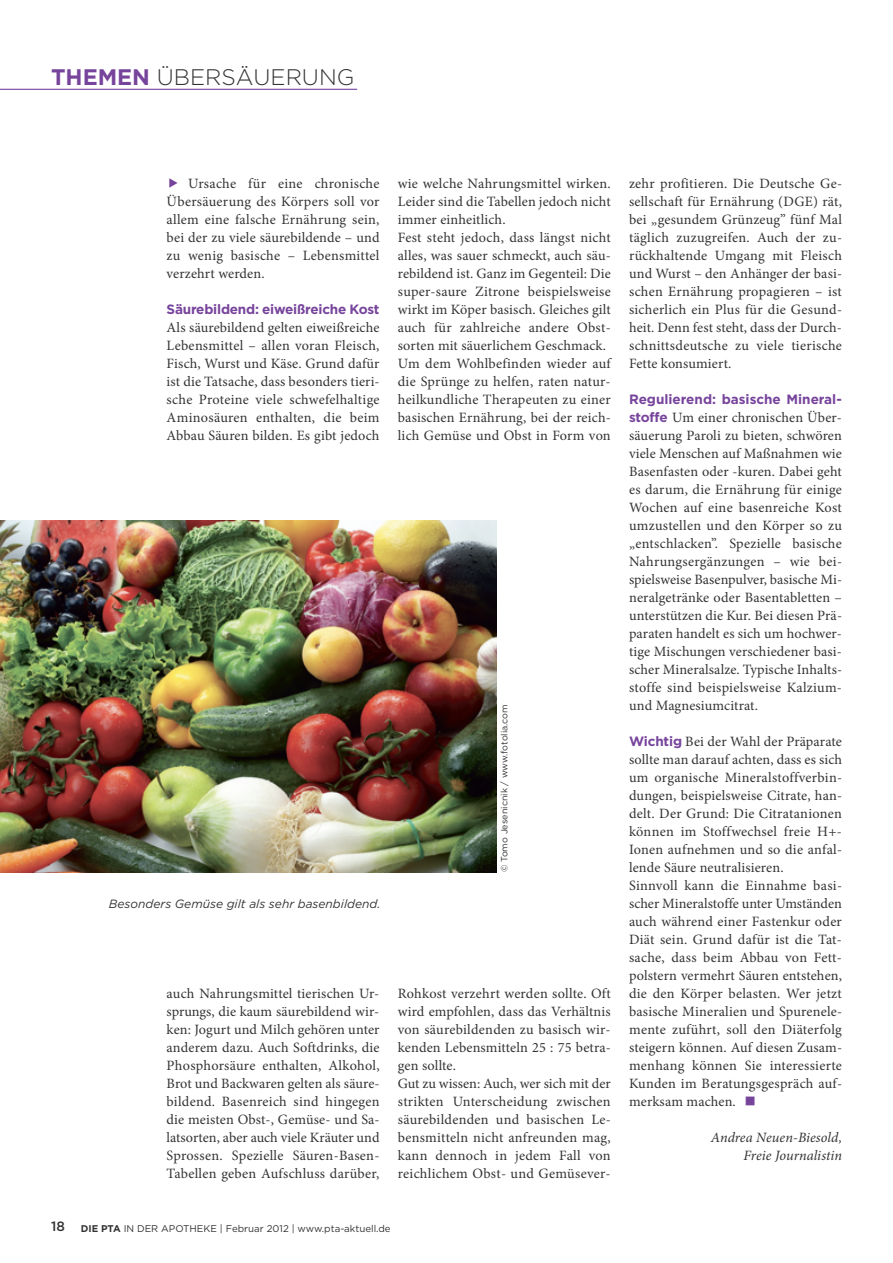
<style>
.page{position:relative;width:893px;height:1263px;background:#fff}
.page>*{position:absolute;margin:0;border:0;box-sizing:border-box;transform-origin:0 0}
.t1{font:300 22.5px "Gotham";color:#343334}
.t2{font:14.25px/18px "Minion Pro";letter-spacing:.015em;color:#343334;text-align:justify}
.t3{font:italic 14.25px/18px "Minion Pro";color:#343334;text-align:right}
.t4{font:700 13.5px "Gotham";letter-spacing:-.015em;color:#77449c}
.t5{font:italic 12px "Gotham";color:#343334}
.t6{font:9.75px "Gotham";color:#343334}
.t7{font:9px "Gotham";color:#343334}
.s1{font-weight:700;color:#77449c}
.s2{color:#77449c}
.s3{font-weight:500;font-size:13.5px}
.s4{font-weight:700}
.s5{font-family:"Gotham";font-weight:700;font-size:13.5px;color:#77449c}
</style>
<div class="page">
<hr style="left:0;top:89px;width:357px;height:1px;background:#77449c">
<img style="left:0;top:521px;width:496px;height:351px">
<h1 class="t1" style="left:51px;top:68px;width:305px"><span class="s1">THEMEN</span> ÜBERSÄUERUNG</h1>
<p class="t2" style="left:167px;top:176px;width:214px"><span class="s2">◆</span> Ursache für eine chronische Übersäuerung des Körpers soll vor allem eine falsche Ernährung sein, bei der zu viele säurebildende – und zu wenig basische – Lebensmittel verzehrt werden.</p>
<p class="t4" style="left:167px;top:304px;width:214px">Säurebildend: eiweißreiche Kost</p>
<p class="t2" style="left:167px;top:320px;width:215px">Als säurebildend gelten eiweißreiche Lebensmittel – allen voran Fleisch, Fisch, Wurst und Käse. Grund dafür ist die Tatsache, dass besonders tieri&shy;sche Proteine viele schwefelhaltige Aminosäuren enthalten, die beim Abbau Säuren bilden. Es gibt jedoch</p>
<p class="t2" style="left:398px;top:176px;width:215px;text-align:left">wie welche Nahrungsmittel wirken.<br>Leider sind die Tabellen jedoch nicht immer einheitlich.<br>Fest steht jedoch, dass längst nicht alles, was sauer schmeckt, auch säu&shy;rebildend ist. Ganz im Gegenteil: Die super-saure Zitrone beispielsweise wirkt im Köper basisch. Gleiches gilt auch für zahlreiche andere Obst&shy;sorten mit säuerlichem Geschmack.<br>Um dem Wohlbefinden wieder auf die Sprünge zu helfen, raten natur&shy;heilkundliche Therapeuten zu einer basischen Ernährung, bei der reich&shy;lich Gemüse und Obst in Form von</p>
<p class="t5" style="left:109px;top:899px;width:273px">Besonders Gemüse gilt als sehr basenbildend.</p>
<p class="t7" style="left:501px;top:872px;width:169px;rotate:-90deg">© Tomo Jesenicnik / www.fotolia.com</p>
<p class="t2" style="left:167px;top:986px;width:215px">auch Nahrungsmittel tierischen Ur&shy;sprungs, die kaum säurebildend wir&shy;ken: Jogurt und Milch gehören unter anderem dazu. Auch Softdrinks, die Phosphorsäure enthalten, Alkohol, Brot und Backwaren gelten als säure&shy;bildend. Basenreich sind hingegen die meisten Obst-, Gemüse- und Sa&shy;latsorten, aber auch viele Kräuter und Sprossen. Spezielle Säuren-Basen-Tabellen geben Aufschluss darüber,</p>
<p class="t2" style="left:398px;top:986px;width:215px;text-align:left">Rohkost verzehrt werden sollte. Oft wird empfohlen, dass das Verhältnis von säurebildenden zu basisch wir&shy;kenden Lebensmitteln 25 : 75 betra&shy;gen sollte.<br>Gut zu wissen: Auch, wer sich mit der strikten Unterscheidung zwischen säurebildenden und basischen Le&shy;bensmitteln nicht anfreunden mag, kann dennoch in jedem Fall von reichlichem Obst- und Gemüsever-</p>
<p class="t6" style="left:51px;top:1225px;width:341px"><span class="s3">18</span> <span class="s4">DIE PTA</span> IN DER APOTHEKE | Februar 2012 | www.pta-aktuell.de</p>
<p class="t2" style="left:629px;top:176px;width:215px">zehr profitieren. Die Deutsche Ge&shy;sellschaft für Ernährung (DGE) rät, bei „gesundem Grünzeug” fünf Mal täglich zuzugreifen. Auch der zu&shy;rückhaltende Umgang mit Fleisch und Wurst – den Anhänger der basi&shy;schen Ernährung propagieren – ist sicherlich ein Plus für die Gesund&shy;heit. Denn fest steht, dass der Durch&shy;schnittsdeutsche zu viele tierische Fette konsumiert.</p>
<p class="t4" style="left:629px;top:394px;width:214px">Regulierend: basische Mineral-</p>
<p class="t2" style="left:629px;top:410px;width:215px"><span class="s5">stoffe</span> Um einer chronischen Über&shy;säuerung Paroli zu bieten, schwören viele Menschen auf Maßnahmen wie Basenfasten oder -kuren. Dabei geht es darum, die Ernährung für einige Wochen auf eine basenreiche Kost umzustellen und den Körper so zu „entschlacken”. Spezielle basische Nahrungsergänzungen – wie bei&shy;spielsweise Basenpulver, basische Mi&shy;neralgetränke oder Basentabletten – unterstützen die Kur. Bei diesen Prä&shy;paraten handelt es sich um hochwer&shy;tige Mischungen verschiedener basi&shy;scher Mineralsalze. Typische Inhalts&shy;stoffe sind beispielsweise Kalzium&shy;und Magnesiumcitrat.</p>
<p class="t2" style="left:629px;top:734px;width:215px;text-align:left"><span class="s5">Wichtig</span> Bei der Wahl der Präparate sollte man darauf achten, dass es sich um organische Mineralstoffverbin&shy;dungen, beispielsweise Citrate, han&shy;delt. Der Grund: Die Citratanionen können im Stoffwechsel freie H+- Ionen aufnehmen und so die anfal&shy;lende Säure neutralisieren.<br>Sinnvoll kann die Einnahme basi&shy;scher Mineralstoffe unter Umständen auch während einer Fastenkur oder Diät sein. Grund dafür ist die Tat&shy;sache, dass beim Abbau von Fett&shy;polstern vermehrt Säuren entstehen, die den Körper belasten. Wer jetzt basische Mineralien und Spurenele&shy;mente zuführt, soll den Diäterfolg steigern können. Auf diesen Zusam&shy;menhang können Sie interessierte Kunden im Beratungsgespräch auf&shy;merksam machen.</p>
<p class="t3" style="left:711px;top:1128px;width:133px">Andrea Neuen-Biesold,<br>Freie Journalistin</p>
</div>
